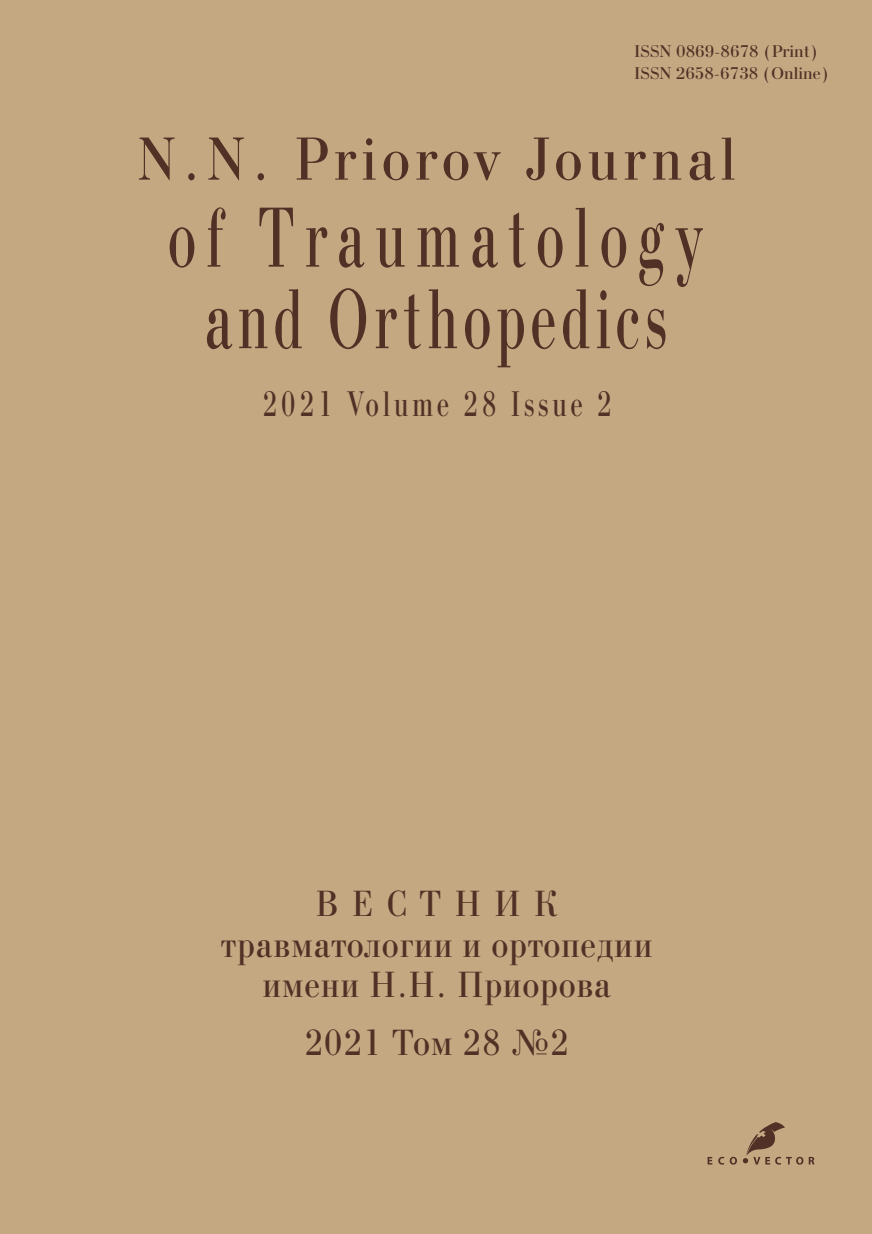
<style>
.page{position:relative;width:872px;height:1234px;background:#fff}
.page>*{position:absolute;margin:0;border:0;box-sizing:border-box;transform-origin:0 0}
.t1{font:90px/81.4px "Bodoni C";letter-spacing:.14em;color:#513125;text-align:center;scale:.63 1}
.t2{font:64.2px "Bodoni C";letter-spacing:.1em;color:#513125;scale:.89 1}
.t3{font:38.55px/40.5px "Bodoni C";letter-spacing:.04em;color:#513125;text-align:center;scale:.89 1}
.t4{font:37.65px "Bodoni C";letter-spacing:.15em;color:#513125;scale:.72 1}
.t5{font:18px/21.6px "Bodoni C";color:#513125}
</style>
<div class="page">
<div style="left:0;top:0;width:872px;height:1233px;background:#c3a882"></div>
<svg style="left:707px;top:1157px;width:5px;height:7px"></svg>
<svg style="left:718px;top:1156px;width:19px;height:8px"></svg>
<svg style="left:743px;top:1122px;width:71px;height:42px"></svg>
<p class="t5" style="left:634px;top:41px;width:197px">ISSN 0869-8678 (Print)<br>ISSN 2658-6738 (Online)</p>
<h2 class="t2" style="left:136px;top:124px;width:674px">N.N. Priorov Journal</h2>
<h1 class="t1" style="left:168px;top:198px;width:848px">of Traumatology and Orthopedics</h1>
<p class="t4" style="left:263px;top:383px;width:485px">2021 Volume 28 Issue 2</p>
<p class="t3" style="left:221px;top:883px;width:485px">Вестник травматологии и ортопедии имени Н.Н. Приорова</p>
<p class="t3" style="left:305px;top:1021px;width:298px">2021 Том 28 №2</p>
</div>
